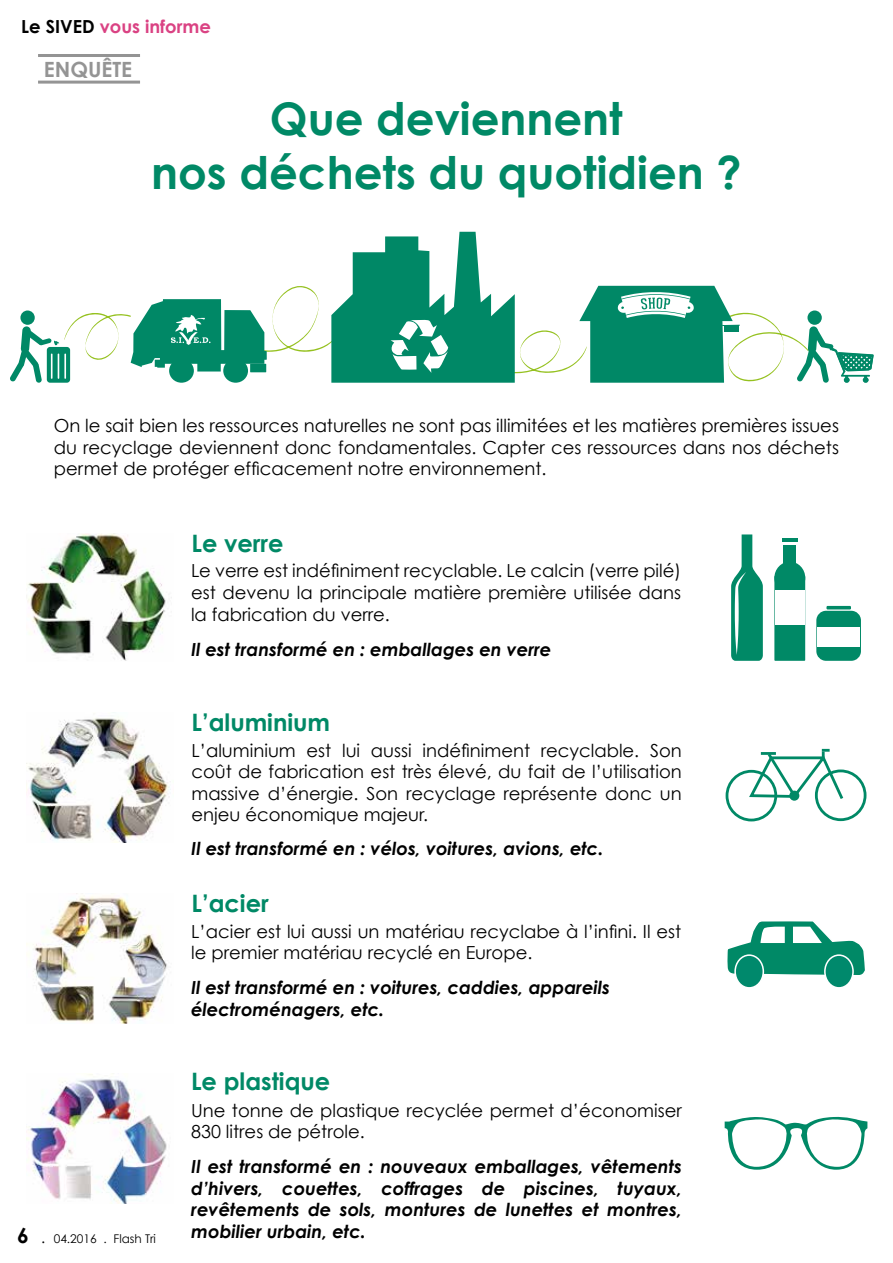
<style>
.page{position:relative;width:893px;height:1263px;background:#fff}
.page>*{position:absolute;margin:0;border:0;box-sizing:border-box;transform-origin:0 0}
.t1{font:700 45px/54px "Century Gothic";color:#008966;text-align:center}
.t2{font:700 24px "Century Gothic";color:#008966}
.t3{font:700 21px "Century Gothic";color:#949494}
.t4{font:18px/21.6px "Century Gothic";color:#000;text-align:justify}
.t5{font:italic 700 18px/21.6px "Century Gothic";color:#000;text-align:justify}
.t6{font:700 18px "Century Gothic";color:#da4283}
.t7{font:12px "Century Gothic";color:#000}
.s1{color:#000}
.s2{font-weight:700;font-size:21px}
.s3{font-size:15px}
</style>
<div class="page">
<hr style="left:38px;top:54px;width:102px;height:3px;background:#949494">
<hr style="left:38px;top:81px;width:102px;height:3px;background:#949494">
<svg style="left:10px;top:232px;width:864px;height:151px"></svg>
<img style="left:26px;top:533px;width:146px;height:128px">
<img style="left:26px;top:718px;width:145px;height:125px">
<img style="left:26px;top:1074px;width:141px;height:130px">
<img style="left:26px;top:893px;width:141px;height:130px">
<svg style="left:725px;top:1116px;width:142px;height:54px"></svg>
<svg style="left:727px;top:921px;width:138px;height:54px"></svg>
<div style="left:735px;top:955px;width:28px;height:33px;background:#00896c;border-radius:50%"></div>
<div style="left:734px;top:954px;width:30px;height:35px;border:2px solid #fff;border-radius:50%"></div>
<div style="left:825px;top:955px;width:28px;height:33px;background:#00896c;border-radius:50%"></div>
<div style="left:824px;top:954px;width:30px;height:35px;border:2px solid #fff;border-radius:50%"></div>
<div style="left:726px;top:770px;width:51px;height:51px;border:3px solid #008966;border-radius:50%"></div>
<div style="left:815px;top:769px;width:51px;height:52px;border:3px solid #008966;border-radius:50%"></div>
<svg style="left:747px;top:749px;width:99px;height:53px"></svg>
<hr style="left:761px;top:752px;width:15px;height:3px;background:#008966">
<div style="left:784px;top:545px;width:12px;height:23px;background:#008966"></div>
<div style="left:774px;top:562px;width:31px;height:32px;background:#008966;border-radius:50%"></div>
<div style="left:774px;top:576px;width:31px;height:85px;background:#008966"></div>
<div style="left:775px;top:590px;width:29px;height:35px;background:#fff"></div>
<hr style="left:782px;top:538px;width:15px;height:4px;background:#008966">
<svg style="left:731px;top:534px;width:32px;height:127px"></svg>
<div style="left:816px;top:611px;width:45px;height:50px;background:#008966;border-radius:10px"></div>
<hr style="left:826px;top:606px;width:25px;height:3px;background:#008966">
<div style="left:817px;top:628px;width:43px;height:19px;background:#fff"></div>
<p class="t6" style="left:21px;top:15px;width:191px"><span class="s1">Le SIVED</span> vous informe</p>
<p class="t3" style="left:44px;top:57px;width:90px">ENQUÊTE</p>
<h1 class="t1" style="left:151px;top:90px;width:592px">Que deviennent<br>nos déchets du quotidien ?</h1>
<p class="t4" style="left:54px;top:415px;width:787px">On le sait bien les ressources naturelles ne sont pas illimitées et les matières premières issues du recyclage deviennent donc fondamentales. Capter ces ressources dans nos déchets permet de protéger efficacement notre environnement.</p>
<h2 class="t2" style="left:191px;top:528px;width:94px">Le verre</h2>
<p class="t4" style="left:191px;top:560px;width:492px">Le verre est indéfiniment recyclable. Le calcin (verre pilé) est devenu la principale matière première utilisée dans la fabrication du verre.</p>
<p class="t5" style="left:191px;top:638px;width:362px">Il est transformé en : emballages en verre</p>
<h2 class="t2" style="left:191px;top:707px;width:140px">L’aluminium</h2>
<p class="t4" style="left:191px;top:739px;width:492px">L’aluminium est lui aussi indéfiniment recyclable. Son coût de fabrication est très élevé, du fait de l’utilisation massive d’énergie. Son recyclage représente donc un enjeu économique majeur.</p>
<p class="t5" style="left:191px;top:837px;width:414px">Il est transformé en : vélos, voitures, avions, etc.</p>
<h2 class="t2" style="left:191px;top:888px;width:79px">L’acier</h2>
<p class="t4" style="left:191px;top:920px;width:491px">L’acier est lui aussi un matériau recyclabe à l’infini. Il est le premier matériau recyclé en Europe.</p>
<p class="t5" style="left:191px;top:976px;width:421px">Il est transformé en : voitures, caddies, appareils électroménagers, etc.</p>
<h2 class="t2" style="left:191px;top:1067px;width:141px">Le plastique</h2>
<p class="t7" style="left:17px;top:1231px;width:140px"><span class="s2">6</span> <span class="s3">.</span> 04.2016 . Flash Tri</p>
<p class="t4" style="left:191px;top:1099px;width:492px">Une tonne de plastique recyclée permet d’économiser<br>830 litres de pétrole.</p>
<p class="t5" style="left:191px;top:1155px;width:492px">Il est transformé en : nouveaux emballages, vêtements d’hivers, couettes, coffrages de piscines, tuyaux, revêtements de sols, montures de lunettes et montres, mobilier urbain, etc.</p>
</div>
